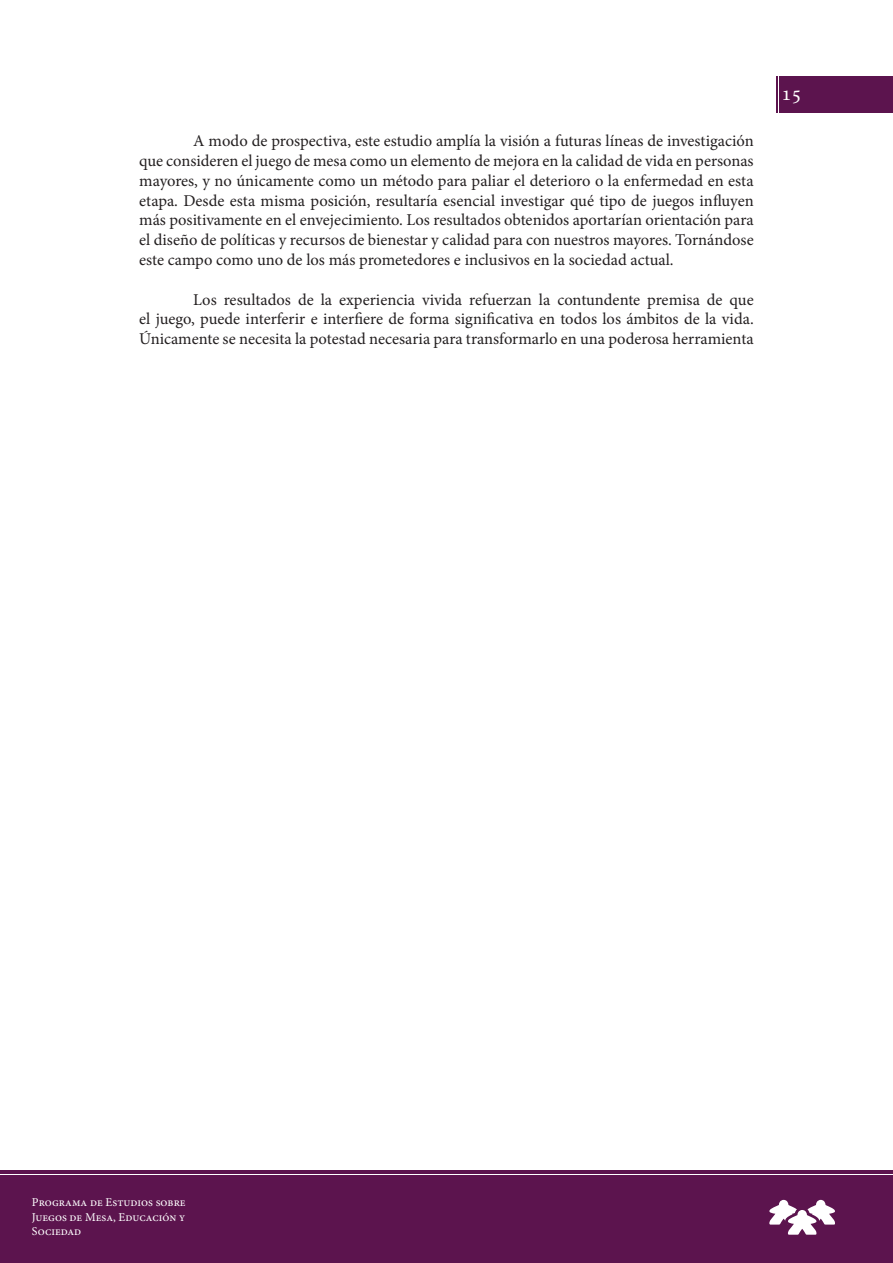
<style>
.page{position:relative;width:893px;height:1263px;background:#fff}
.page>*{position:absolute;margin:0;border:0;box-sizing:border-box;transform-origin:0 0}
.t1{font:21px "Minion Pro";color:#fff}
.t2{font:16.5px/19.8px "Minion Pro";color:#231f20;text-align:justify}
.t3{font:12px/14.4px "Minion Pro";color:#fff;text-align:justify}
</style>
<div class="page">
<div style="left:779px;top:77px;width:114px;height:36px;background:#5c144e"></div>
<hr style="left:775px;top:77px;width:3px;height:36px;background:#5c144e">
<hr style="left:773px;top:77px;width:3px;height:36px;background:#fff">
<div style="left:0;top:1176px;width:893px;height:87px;background:#5c144e"></div>
<hr style="left:0;top:1171px;width:893px;height:3px;background:#5c144e">
<svg style="left:769px;top:1199px;width:66px;height:36px"></svg>
<p class="t2" style="left:139px;top:131px;width:616px;text-indent:54px">A modo de prospectiva, este estudio amplía la visión a futuras líneas de investigación que consideren el juego de mesa como un elemento de mejora en la calidad de vida en personas mayores, y no únicamente como un método para paliar el deterioro o la enfermedad en esta etapa. Desde esta misma posición, resultaría esencial investigar qué tipo de juegos influyen más positivamente en el envejecimiento. Los resultados obtenidos aportarían orientación para el diseño de políticas y recursos de bienestar y calidad para con nuestros mayores. Tornándose este campo como uno de los más prometedores e inclusivos en la sociedad actual.</p>
<p class="t2" style="left:139px;top:290px;width:616px;text-indent:54px">Los resultados de la experiencia vivida refuerzan la contundente premisa de que el juego, puede interferir e interfiere de forma significativa en todos los ámbitos de la vida.<br>Únicamente se necesita la potestad necesaria para transformarlo en una poderosa herramienta</p>
<p class="t1" style="left:781px;top:80px;width:22px">15</p>
<p class="t3" style="left:32px;top:1195px;width:155px">Programa de Estudios sobre Juegos de Mesa, Educación y Sociedad</p>
</div>
